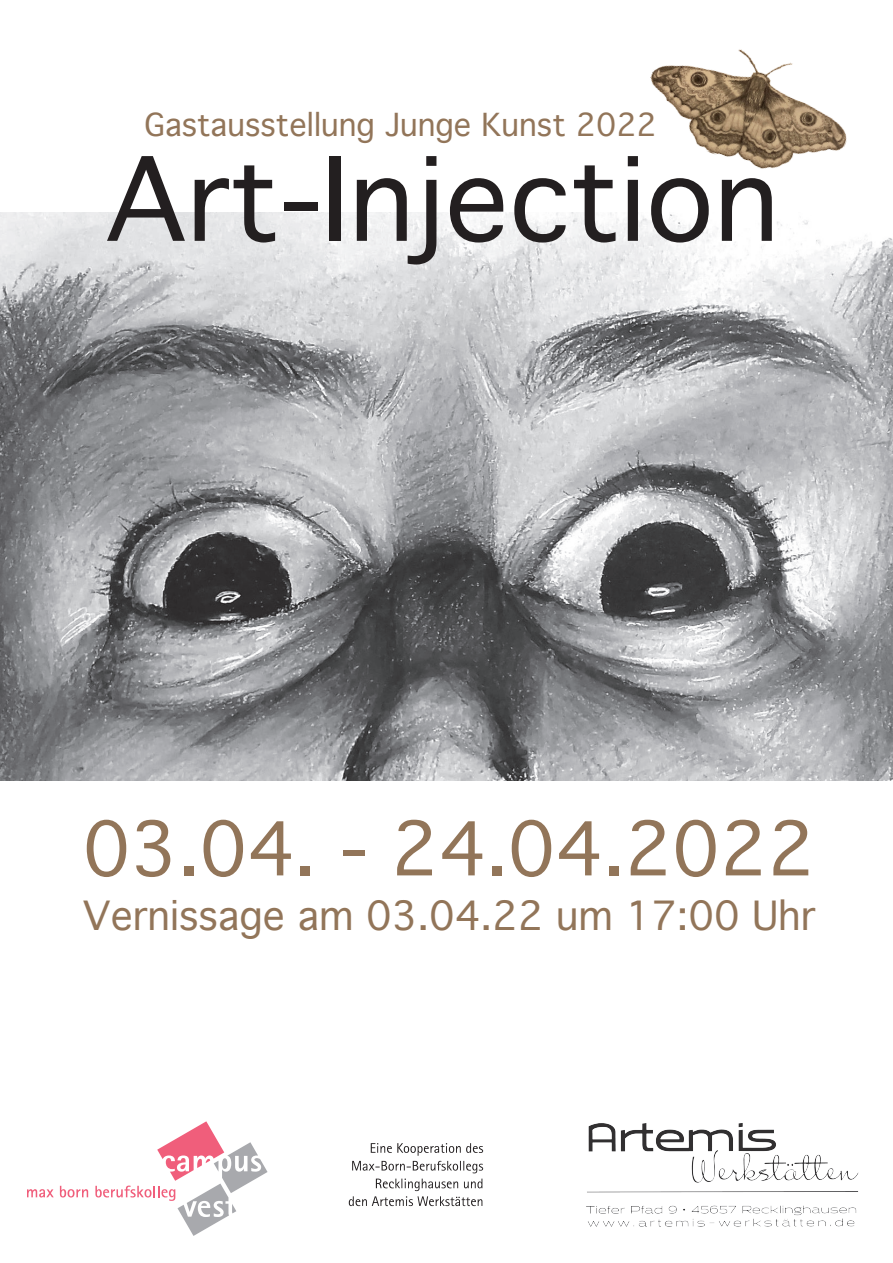
<style>
.page{position:relative;width:893px;height:1263px;background:#fff}
.page>*{position:absolute;margin:0;border:0;box-sizing:border-box;transform-origin:0 0}
.t1{font:111.82px "Geneva";color:#231f20}
.t2{font:71.4px "Geneva";color:#927559}
.t3{font:38.4px "Geneva";color:#927559}
.t4{font:30.3px "Geneva";color:#927559}
</style>
<div class="page">
<img style="left:0;top:212px;width:893px;height:568px">
<svg style="left:349px;top:1143px;width:134px;height:63px"></svg>
<img style="left:586px;top:1123px;width:273px;height:104px">
<svg style="left:27px;top:1189px;width:27px;height:8px"></svg>
<svg style="left:60px;top:1186px;width:28px;height:11px"></svg>
<svg style="left:95px;top:1121px;width:173px;height:115px"></svg>
<img style="left:650px;top:49px;width:197px;height:120px">
<p class="t4" style="left:145px;top:108px;width:514px">Gastausstellung Junge Kunst 2022</p>
<p class="t1" style="left:105px;top:137px;width:675px">Art-Injection</p>
<p class="t2" style="left:83px;top:809px;width:734px">03.04. - 24.04.2022</p>
<p class="t3" style="left:83px;top:894px;width:734px">Vernissage am 03.04.22 um 17:00 Uhr</p>
</div>
